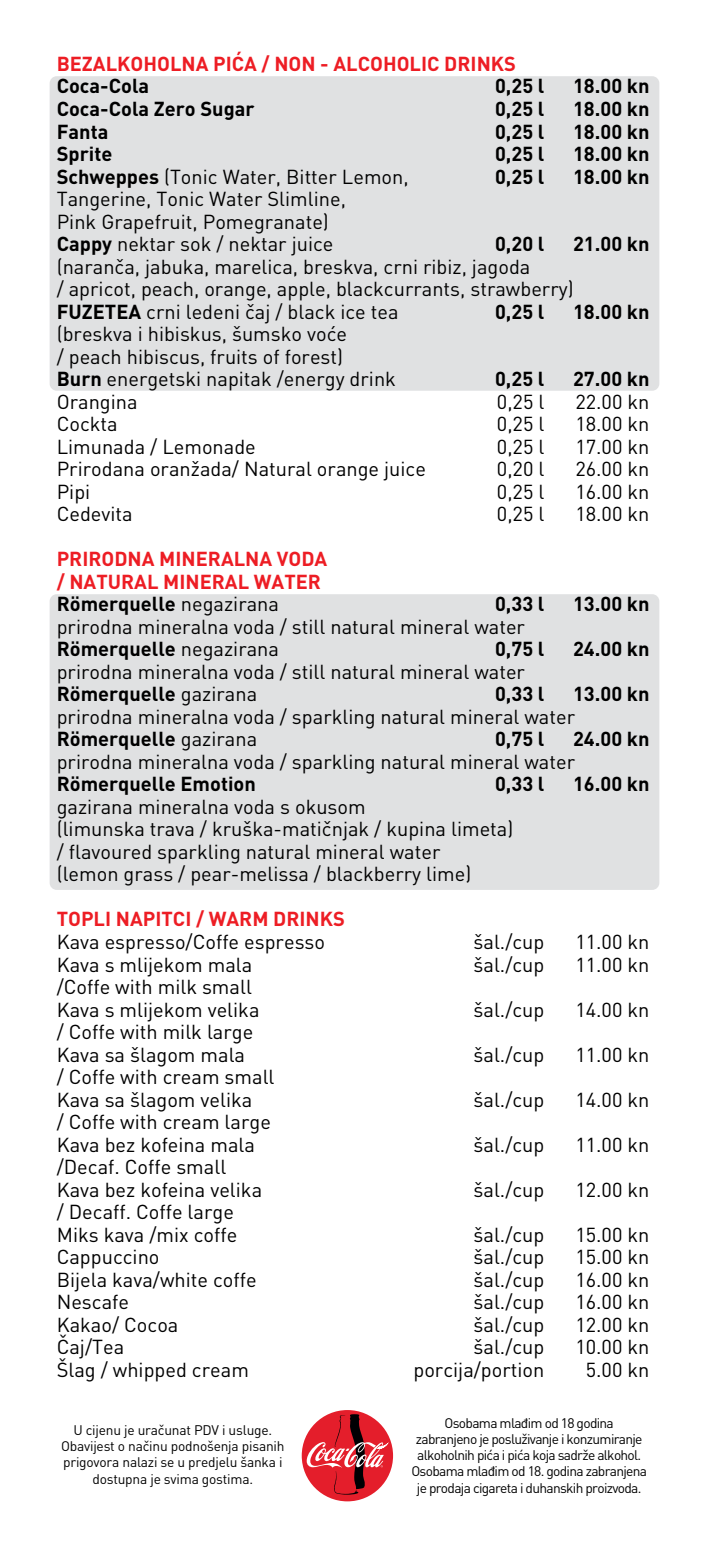
<style>
.page{position:relative;width:709px;height:1560px;background:#fff}
.page>*{position:absolute;margin:0;border:0;box-sizing:border-box;transform-origin:0 0}
.t1{font:20px/22.5px "FFDIN";color:#000}
.t2{font:700 20px "FFDIN";color:#000}
.t3{font:700 20px/22.5px "FFDIN";color:#ed1d24}
.t4{font:13.75px/16.2px "FFDIN";letter-spacing:-.05em;color:#000;text-align:center}
.t5{font:13.75px/16.2px "FFDIN";letter-spacing:-.015em;color:#000;text-align:center}
.s1{font-weight:700}
.s2{color:#000}
.s3{font-weight:400;color:#000}
</style>
<div class="page">
<svg style="left:302px;top:1409px;width:91px;height:91px"></svg>
<svg style="left:306px;top:1413px;width:83px;height:81px"></svg>
<div style="left:50px;top:594px;width:609px;height:295px;background:#e0e1e2;border-radius:7px"></div>
<div style="left:50px;top:76px;width:609px;height:314px;background:#e0e1e2;border-radius:7px"></div>
<p class="t3" style="left:57px;top:52px;width:461px">BEZALKOHOLNA PIĆA / NON - ALCOHOLIC DRINKS</p>
<p class="t2" style="left:57px;top:73px;width:94px">Coca-Cola</p>
<p class="t2" style="left:495px;top:73px;width:51px">0,25 l</p>
<p class="t2" style="left:573px;top:73px;width:78px">18.00 kn</p>
<p class="t2" style="left:57px;top:96px;width:199px">Coca-Cola Zero Sugar</p>
<p class="t2" style="left:495px;top:96px;width:51px">0,25 l</p>
<p class="t2" style="left:573px;top:96px;width:78px">18.00 kn</p>
<p class="t2" style="left:57px;top:118px;width:53px">Fanta</p>
<p class="t2" style="left:495px;top:118px;width:51px">0,25 l</p>
<p class="t2" style="left:573px;top:118px;width:78px">18.00 kn</p>
<p class="t2" style="left:57px;top:141px;width:57px">Sprite</p>
<p class="t2" style="left:495px;top:141px;width:51px">0,25 l</p>
<p class="t2" style="left:573px;top:141px;width:78px">18.00 kn</p>
<p class="t1" style="left:57px;top:165px;width:353px"><span class="s1">Schweppes</span> (Tonic Water, Bitter Lemon,</p>
<p class="t2" style="left:495px;top:163px;width:51px">0,25 l</p>
<p class="t2" style="left:573px;top:163px;width:78px">18.00 kn</p>
<p class="t1" style="left:57px;top:187px;width:291px">Tangerine, Tonic Water Slimline,<br>Pink Grapefruit, Pomegranate)<br><span class="s1">Cappy</span> nektar sok / nektar juice</p>
<p class="t2" style="left:495px;top:231px;width:51px">0,20 l</p>
<p class="t2" style="left:573px;top:231px;width:78px">21.00 kn</p>
<p class="t1" style="left:57px;top:255px;width:518px">(naranča, jabuka, marelica, breskva, crni ribiz, jagoda<br>/ apricot, peach, orange, apple, blackcurrants, strawberry)<br><span class="s1">FUZETEA</span> crni ledeni čaj / black ice tea</p>
<p class="t2" style="left:495px;top:298px;width:51px">0,25 l</p>
<p class="t2" style="left:573px;top:298px;width:78px">18.00 kn</p>
<p class="t1" style="left:57px;top:322px;width:341px">(breskva i hibiskus, šumsko voće<br>/ peach hibiscus, fruits of forest)<br><span class="s1">Burn</span> energetski napitak /energy drink</p>
<p class="t2" style="left:495px;top:366px;width:51px">0,25 l</p>
<p class="t2" style="left:573px;top:366px;width:78px">27.00 kn</p>
<p class="t1" style="left:57px;top:390px;width:82px">Orangina</p>
<p class="t1" style="left:497px;top:390px;width:49px">0,25 l</p>
<p class="t1" style="left:575px;top:390px;width:76px">22.00 kn</p>
<p class="t1" style="left:57px;top:412px;width:63px">Cockta</p>
<p class="t1" style="left:497px;top:412px;width:49px">0,25 l</p>
<p class="t1" style="left:575px;top:412px;width:76px">18.00 kn</p>
<p class="t1" style="left:57px;top:435px;width:201px">Limunada / Lemonade</p>
<p class="t1" style="left:497px;top:435px;width:49px">0,25 l</p>
<p class="t1" style="left:575px;top:435px;width:76px">17.00 kn</p>
<p class="t1" style="left:57px;top:457px;width:371px">Prirodana oranžada/ Natural orange juice</p>
<p class="t1" style="left:497px;top:457px;width:49px">0,20 l</p>
<p class="t1" style="left:575px;top:457px;width:76px">26.00 kn</p>
<p class="t1" style="left:57px;top:480px;width:35px">Pipi</p>
<p class="t1" style="left:497px;top:480px;width:49px">0,25 l</p>
<p class="t1" style="left:575px;top:480px;width:76px">16.00 kn</p>
<p class="t1" style="left:57px;top:502px;width:78px">Cedevita</p>
<p class="t1" style="left:497px;top:502px;width:49px">0,25 l</p>
<p class="t1" style="left:575px;top:502px;width:76px">18.00 kn</p>
<p class="t3" style="left:57px;top:547px;width:272px">PRIRODNA MINERALNA VODA / NATURAL MINERAL WATER<br><span class="s2">Römerquelle</span> <span class="s3">negazirana</span></p>
<p class="t2" style="left:495px;top:591px;width:51px">0,33 l</p>
<p class="t2" style="left:573px;top:591px;width:78px">13.00 kn</p>
<p class="t1" style="left:57px;top:615px;width:470px">prirodna mineralna voda / still natural mineral water<br><span class="s1">Römerquelle</span> negazirana</p>
<p class="t2" style="left:495px;top:636px;width:51px">0,75 l</p>
<p class="t2" style="left:573px;top:636px;width:78px">24.00 kn</p>
<p class="t1" style="left:57px;top:660px;width:470px">prirodna mineralna voda / still natural mineral water<br><span class="s1">Römerquelle</span> gazirana</p>
<p class="t2" style="left:495px;top:681px;width:51px">0,33 l</p>
<p class="t2" style="left:573px;top:681px;width:78px">13.00 kn</p>
<p class="t1" style="left:57px;top:705px;width:520px">prirodna mineralna voda / sparkling natural mineral water<br><span class="s1">Römerquelle</span> gazirana</p>
<p class="t2" style="left:495px;top:726px;width:51px">0,75 l</p>
<p class="t2" style="left:573px;top:726px;width:78px">24.00 kn</p>
<p class="t1" style="left:57px;top:750px;width:520px">prirodna mineralna voda / sparkling natural mineral water</p>
<p class="t2" style="left:57px;top:771px;width:201px">Römerquelle Emotion</p>
<p class="t2" style="left:495px;top:771px;width:51px">0,33 l</p>
<p class="t2" style="left:573px;top:771px;width:78px">16.00 kn</p>
<p class="t1" style="left:57px;top:795px;width:458px">gazirana mineralna voda s okusom<br>(limunska trava / kruška-matičnjak / kupina limeta) / flavoured sparkling natural mineral water<br>(lemon grass / pear-melissa / blackberry lime)</p>
<p class="t3" style="left:57px;top:907px;width:290px">TOPLI NAPITCI / WARM DRINKS</p>
<p class="t1" style="left:57px;top:930px;width:270px">Kava espresso/Coffe espresso</p>
<p class="t1" style="left:473px;top:930px;width:72px">šal./cup</p>
<p class="t1" style="left:575px;top:930px;width:76px">11.00 kn</p>
<p class="t1" style="left:57px;top:952px;width:197px">Kava s mlijekom mala</p>
<p class="t1" style="left:473px;top:952px;width:72px">šal./cup</p>
<p class="t1" style="left:575px;top:952px;width:76px">11.00 kn</p>
<p class="t1" style="left:57px;top:975px;width:204px">/Coffe with milk small<br>Kava s mlijekom velika</p>
<p class="t1" style="left:473px;top:997px;width:72px">šal./cup</p>
<p class="t1" style="left:575px;top:997px;width:76px">14.00 kn</p>
<p class="t1" style="left:57px;top:1020px;width:198px">/ Coffe with milk large<br>Kava sa šlagom mala</p>
<p class="t1" style="left:57px;top:1065px;width:219px">/ Coffe with cream small<br>Kava sa šlagom velika</p>
<p class="t1" style="left:57px;top:1110px;width:216px">/ Coffe with cream large<br>Kava bez kofeina mala</p>
<p class="t1" style="left:57px;top:1155px;width:207px">/Decaf. Coffe small<br>Kava bez kofeina velika</p>
<p class="t1" style="left:57px;top:1200px;width:182px">/ Decaff. Coffe large<br>Miks kava /mix coffe</p>
<p class="t1" style="left:473px;top:1042px;width:72px">šal./cup</p>
<p class="t1" style="left:575px;top:1042px;width:76px">11.00 kn</p>
<p class="t1" style="left:473px;top:1087px;width:72px">šal./cup</p>
<p class="t1" style="left:575px;top:1087px;width:76px">14.00 kn</p>
<p class="t1" style="left:473px;top:1132px;width:72px">šal./cup</p>
<p class="t1" style="left:575px;top:1132px;width:76px">11.00 kn</p>
<p class="t1" style="left:473px;top:1177px;width:72px">šal./cup</p>
<p class="t1" style="left:575px;top:1177px;width:76px">12.00 kn</p>
<p class="t1" style="left:473px;top:1222px;width:72px">šal./cup</p>
<p class="t1" style="left:575px;top:1222px;width:76px">15.00 kn</p>
<p class="t1" style="left:57px;top:1245px;width:104px">Cappuccino</p>
<p class="t1" style="left:473px;top:1245px;width:72px">šal./cup</p>
<p class="t1" style="left:575px;top:1245px;width:76px">15.00 kn</p>
<p class="t1" style="left:57px;top:1267px;width:201px">Bijela kava/white coffe</p>
<p class="t1" style="left:473px;top:1267px;width:72px">šal./cup</p>
<p class="t1" style="left:575px;top:1267px;width:76px">16.00 kn</p>
<p class="t1" style="left:57px;top:1290px;width:74px">Nescafe</p>
<p class="t1" style="left:473px;top:1290px;width:72px">šal./cup</p>
<p class="t1" style="left:575px;top:1290px;width:76px">16.00 kn</p>
<p class="t1" style="left:57px;top:1312px;width:123px">Kakao/ Cocoa</p>
<p class="t1" style="left:473px;top:1312px;width:72px">šal./cup</p>
<p class="t1" style="left:575px;top:1312px;width:76px">12.00 kn</p>
<p class="t1" style="left:57px;top:1335px;width:69px">Čaj/Tea</p>
<p class="t1" style="left:473px;top:1335px;width:72px">šal./cup</p>
<p class="t1" style="left:575px;top:1335px;width:76px">10.00 kn</p>
<p class="t1" style="left:57px;top:1357px;width:194px">Šlag / whipped cream</p>
<p class="t1" style="left:413px;top:1357px;width:132px">porcija/portion</p>
<p class="t1" style="left:586px;top:1357px;width:65px">5.00 kn</p>
<p class="t5" style="left:61px;top:1421px;width:225px">U cijenu je uračunat PDV i usluge.<br>Obavijest o načinu podnošenja pisanih prigovora nalazi se u predjelu šanka i dostupna je svima gostima.</p>
<p class="t4" style="left:411px;top:1413px;width:237px">Osobama mlađim od 18 godina<br>zabranjeno je posluživanje i konzumiranje alkoholnih pića i pića koja sadrže alkohol.<br>Osobama mlađim od 18. godina zabranjena je prodaja cigareta i duhanskih proizvoda.</p>
</div>
